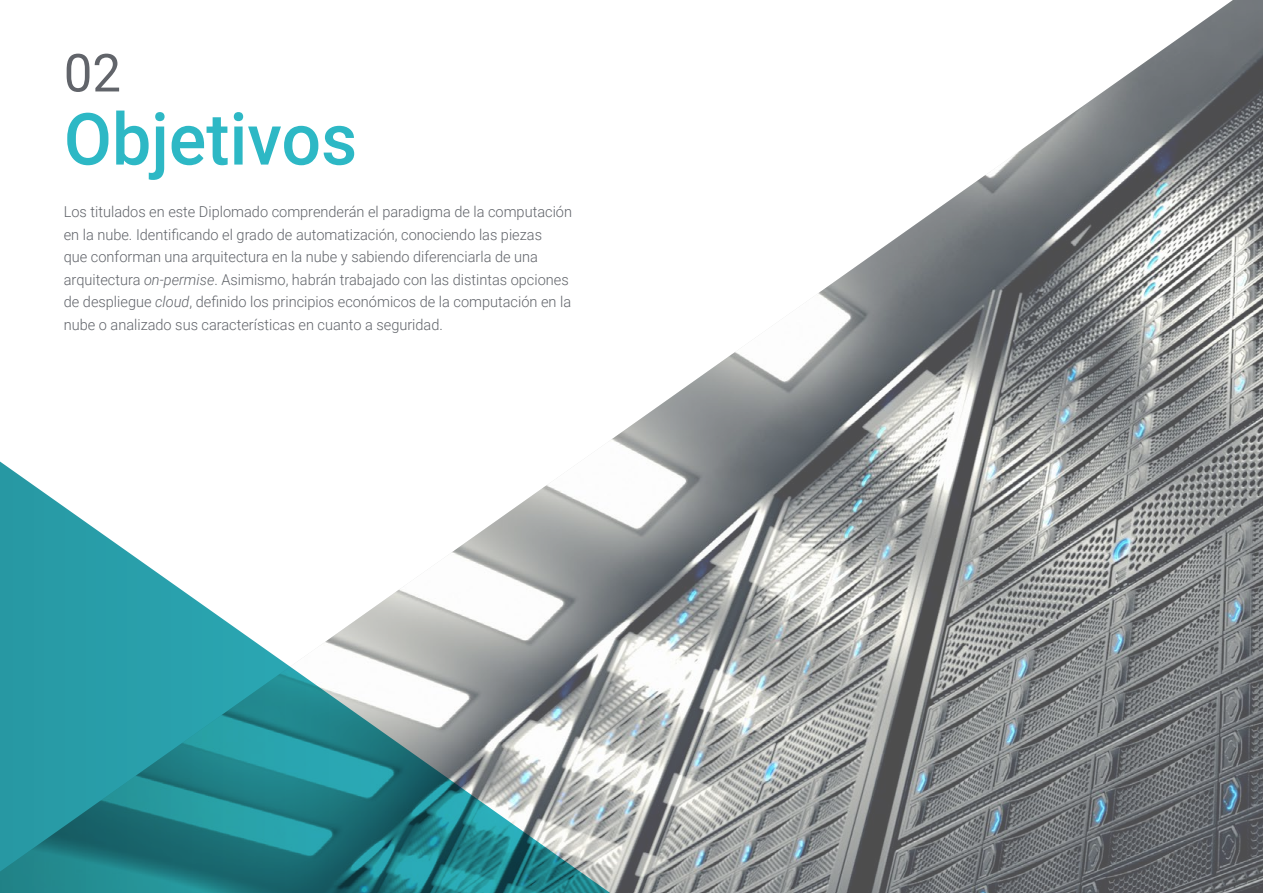
<style>
.page{position:relative;width:1263px;height:893px;background:#fff}
.page>*{position:absolute;margin:0;border:0;box-sizing:border-box;transform-origin:0 0}
.t1{font:500 72px "Roboto";color:#2db8c5}
.t2{font:52.5px "Roboto";color:#61646a}
.t3{font:300 15px/22.5px "Roboto";color:#61646a}
.s1{font-style:italic}
</style>
<div class="page">
<img style="left:611px;top:0;width:652px;height:893px">
<svg style="left:0;top:446px;width:640px;height:447px"></svg>
<h2 class="t2" style="left:64px;top:36px;width:59px">02</h2>
<h1 class="t1" style="left:64px;top:89px;width:295px">Objetivos</h1>
<p class="t3" style="left:64px;top:200px;width:510px">Los titulados en este Diplomado comprenderán el paradigma de la computación en la nube. Identificando el grado de automatización, conociendo las piezas<br>que conforman una arquitectura en la nube y sabiendo diferenciarla de una arquitectura <span class="s1">on-permise</span>. Asimismo, habrán trabajado con las distintas opciones de despliegue <span class="s1">cloud</span>, definido los principios económicos de la computación en la nube o analizado sus características en cuanto a seguridad.</p>
</div>
